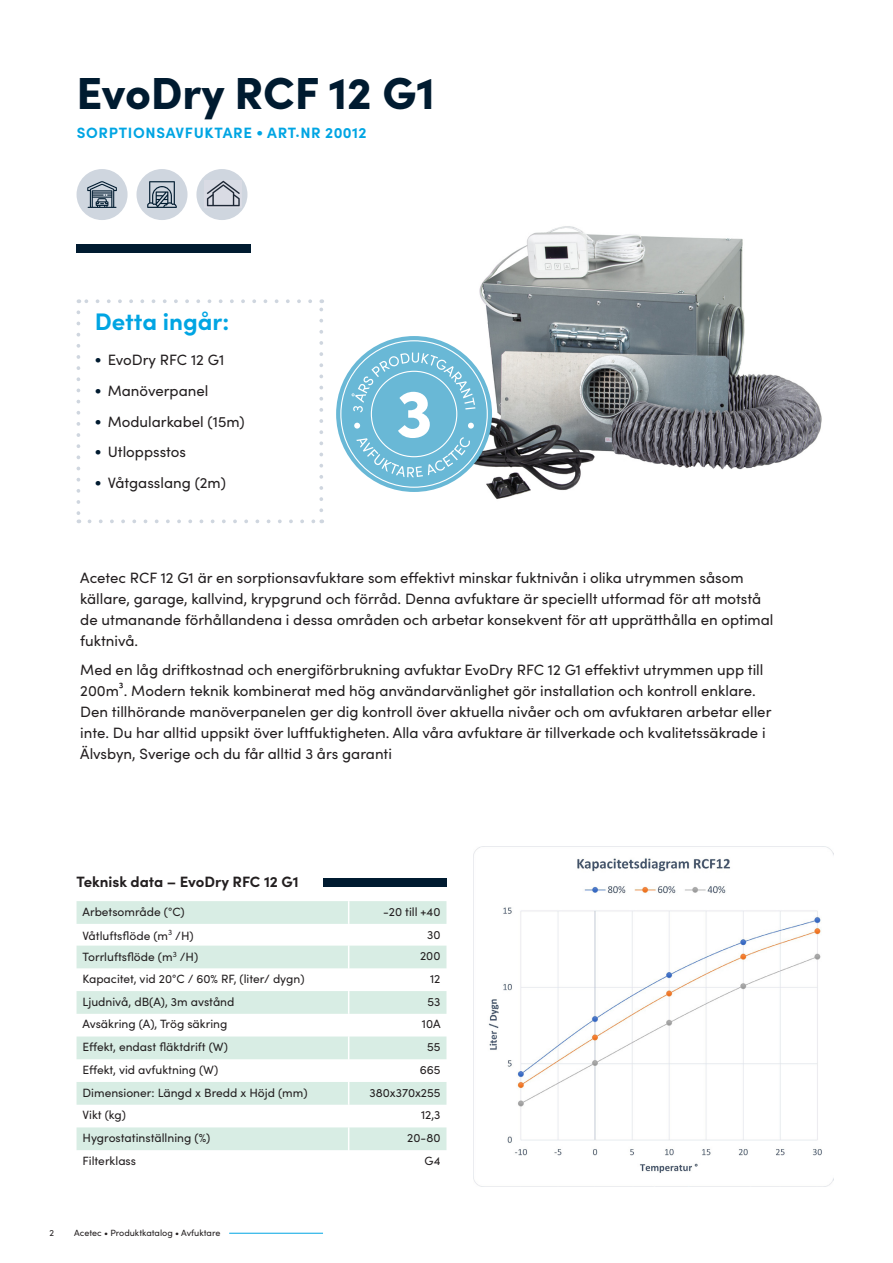
<style>
.page{position:relative;width:893px;height:1263px;background:#fff}
.page>*{position:absolute;margin:0;border:0;box-sizing:border-box;transform-origin:0 0}
.Heading-orange{font:900 45px "Sofia Pro";color:#001b30}
.Heading_2{font:700 24px "Sofia Pro";color:#00a5e3}
.Body_copy{font:15px/21px "Sofia Pro";color:#231f20}
.Heading-orange-2{font:700 15px "Sofia Pro";letter-spacing:.045em;color:#00a5e3}
.Body_copy_bold{font:700 15px "Sofia Pro";color:#231f20}
.Body_copy_bold-2{font:12px "Sofia Pro";color:#231f20}
.Body_copy-2{font:12px "Sofia Pro";color:#231f20}
.t1{font:9px "Sofia Pro";color:#231f20}
.s1{font-weight:700;color:#001b30}
</style>
<div class="page">
<hr style="left:229px;top:1233px;width:94px;height:1px;background:#00a5e3">
<img style="left:402px;top:226px;width:420px;height:274px">
<div style="left:136px;top:169px;width:52px;height:51px;background:#cfd6df;border-radius:50%"></div>
<svg style="left:147px;top:181px;width:30px;height:27px"></svg>
<div style="left:77px;top:169px;width:51px;height:51px;background:#cfd6df;border-radius:50%"></div>
<div style="left:196px;top:169px;width:51px;height:51px;background:#cfd6df;border-radius:50%"></div>
<svg style="left:87px;top:181px;width:30px;height:27px"></svg>
<svg style="left:77px;top:312px;width:3px;height:211px"></svg>
<svg style="left:89px;top:519px;width:233px;height:4px"></svg>
<svg style="left:319px;top:299px;width:4px;height:211px"></svg>
<svg style="left:78px;top:299px;width:232px;height:4px"></svg>
<div style="left:323px;top:878px;width:123px;height:8px;background:#001b30"></div>
<div style="left:77px;top:244px;width:174px;height:8px;background:#001b30"></div>
<svg style="left:77px;top:901px;width:369px;height:249px;fill:#d8ede4"></svg>
<svg style="left:348px;top:901px;width:1px;height:249px"></svg>
<div style="left:336px;top:336px;width:156px;height:156px;background:#69b8d6;border-radius:50%"></div>
<svg style="left:340px;top:340px;width:148px;height:148px"></svg>
<img style="left:206px;top:180px;width:35px;height:27px">
<img style="left:473px;top:847px;width:360px;height:339px">
<p class="Heading-orange" style="left:77px;top:57px;width:360px">EvoDry RCF 12 G1</p>
<p class="Heading-orange-2" style="left:77px;top:121px;width:291px">SORPTIONSAVFUKTARE • ART.NR 20012</p>
<p class="Heading_2" style="left:95px;top:303px;width:136px">Detta ingår:</p>
<p class="Body_copy" style="left:95px;top:348px;width:131px"><span class="s1">•</span> EvoDry RFC 12 G1</p>
<p class="Body_copy" style="left:95px;top:379px;width:115px"><span class="s1">•</span> Manöverpanel</p>
<p class="Body_copy" style="left:95px;top:410px;width:151px"><span class="s1">•</span> Modularkabel (15m)</p>
<p class="Body_copy" style="left:95px;top:441px;width:93px"><span class="s1">•</span> Utloppsstos</p>
<p class="Body_copy" style="left:95px;top:471px;width:133px"><span class="s1">•</span> Våtgasslang (2m)</p>
<p class="Body_copy" style="left:80px;top:566px;width:695px">Acetec RCF 12 G1 är en sorptionsavfuktare som effektivt minskar fuktnivån i olika utrymmen såsom källare, garage, kallvind, krypgrund och förråd. Denna avfuktare är speciellt utformad för att motstå de utmanande förhållandena i dessa områden och arbetar konsekvent för att upprätthålla en optimal fuktnivå.</p>
<p class="Body_copy" style="left:80px;top:659px;width:693px">Med en låg driftkostnad och energiförbrukning avfuktar EvoDry RFC 12 G1 effektivt utrymmen upp till 200m³. Modern teknik kombinerat med hög användarvänlighet gör installation och kontroll enklare.<br>Den tillhörande manöverpanelen ger dig kontroll över aktuella nivåer och om avfuktaren arbetar eller inte. Du har alltid uppsikt över luftfuktigheten. Alla våra avfuktare är tillverkade och kvalitetssäkrade i Älvsbyn, Sverige och du får alltid 3 års garanti</p>
<p class="Body_copy_bold" style="left:77px;top:870px;width:224px">Teknisk data – EvoDry RFC 12 G1</p>
<p class="Body_copy_bold-2" style="left:83px;top:903px;width:104px">Arbetsområde (°C)</p>
<p class="Body_copy-2" style="left:383px;top:903px;width:59px">-20 till +40</p>
<p class="Body_copy_bold-2" style="left:83px;top:927px;width:113px">Våtluftsflöde (m<sup>3</sup> /H)</p>
<p class="Body_copy-2" style="left:427px;top:925px;width:15px">30</p>
<p class="Body_copy_bold-2" style="left:83px;top:948px;width:117px">Torrluftsflöde (m<sup>3</sup> /H)</p>
<p class="Body_copy-2" style="left:420px;top:947px;width:22px">200</p>
<p class="Body_copy_bold-2" style="left:83px;top:970px;width:224px">Kapacitet, vid 20°C / 60% RF, (liter/ dygn)</p>
<p class="Body_copy-2" style="left:430px;top:970px;width:12px">12</p>
<p class="Body_copy_bold-2" style="left:83px;top:993px;width:153px">Ljudnivå, dB(A), 3m avstånd</p>
<p class="Body_copy-2" style="left:428px;top:993px;width:14px">53</p>
<p class="Body_copy_bold-2" style="left:83px;top:1015px;width:146px">Avsäkring (A), Trög säkring</p>
<p class="Body_copy-2" style="left:422px;top:1015px;width:20px">10A</p>
<p class="Body_copy_bold-2" style="left:83px;top:1038px;width:147px">Effekt, endast fläktdrift (W)</p>
<p class="Body_copy-2" style="left:427px;top:1038px;width:15px">55</p>
<p class="Body_copy_bold-2" style="left:83px;top:1061px;width:137px">Effekt, vid avfuktning (W)</p>
<p class="Body_copy-2" style="left:420px;top:1061px;width:22px">665</p>
<p class="Body_copy_bold-2" style="left:83px;top:1084px;width:227px">Dimensioner: Längd x Bredd x Höjd (mm)</p>
<p class="Body_copy-2" style="left:370px;top:1084px;width:72px">380x370x255</p>
<p class="Body_copy_bold-2" style="left:83px;top:1106px;width:45px">Vikt (kg)</p>
<p class="Body_copy-2" style="left:421px;top:1106px;width:21px">12,3</p>
<p class="Body_copy_bold-2" style="left:83px;top:1129px;width:129px">Hygrostatinställning (%)</p>
<p class="Body_copy-2" style="left:407px;top:1129px;width:35px">20-80</p>
<p class="Body_copy_bold-2" style="left:83px;top:1152px;width:55px">Filterklass</p>
<p class="Body_copy-2" style="left:425px;top:1152px;width:17px">G4</p>
<p class="t1" style="left:50px;top:1226px;width:6px">2</p>
<p class="t1" style="left:74px;top:1226px;width:148px">Acetec • Produktkatalog • Avfuktare</p>
</div>
